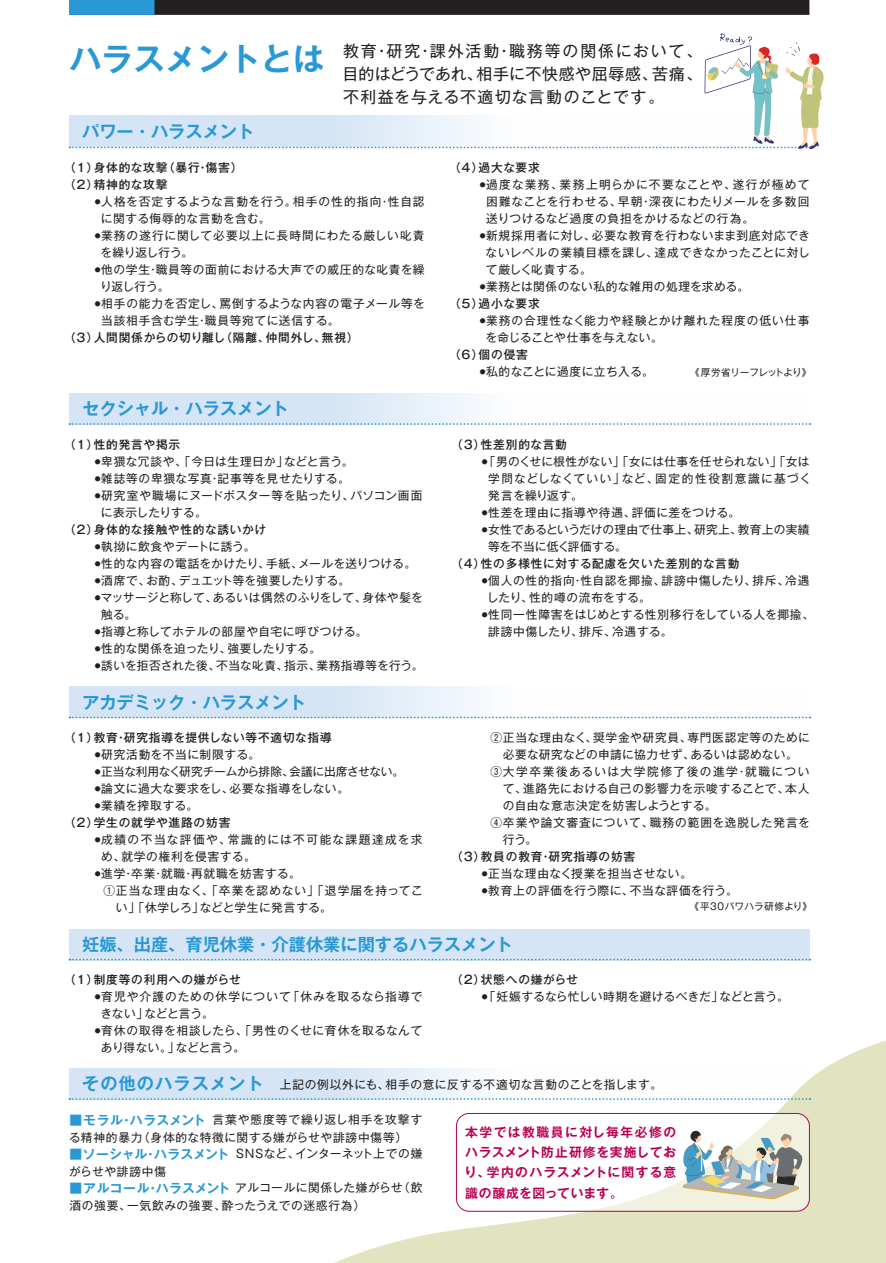
<style>
.page{position:relative;width:886px;height:1263px;background:#fff}
.page>*{position:absolute;margin:0;border:0;box-sizing:border-box;transform-origin:0 0}
.t1{font:700 31.95px "Gothic MB101 Pro De";color:#2999d5}
.t2{font:700 17.25px "Gothic MB101 Pro De";color:#2999d5}
.t3{font:15.9px/23.4px "Gothic MB101 Pro";letter-spacing:.045em;color:#231f20;text-align:justify}
.t4{font:700 12.75px/20.2px "Gothic MB101 Pro De";letter-spacing:.06em;color:#b90153;text-align:justify}
.t5{font:11.7px/17px "Gothic MB101 Pro";letter-spacing:.045em;color:#231f20}
.t6{font:500 11.7px/17px "Gothic MB101 Pro";letter-spacing:.07em;color:#231f20}
.t7{font:11.7px/17px "Gothic MB101 Pro";letter-spacing:.07em;color:#231f20}
.t8{font:11.7px/17px "Gothic MB101 Pro";letter-spacing:.065em;color:#231f20}
.t9{font:11.7px/17.5px "Gothic MB101 Pro";letter-spacing:-.005em;color:#231f20}
.t10{font:11.7px/17px "Gothic MB101 Pro";letter-spacing:.01em;color:#231f20}
.t11{font:11.7px/17px "Gothic MB101 Pro";letter-spacing:.02em;color:#231f20}
.t12{font:11.7px/17px "Gothic MB101 Pro";letter-spacing:.1em;color:#231f20}
.t13{font:11.7px/17px "Gothic MB101 Pro";letter-spacing:.075em;color:#231f20}
.t14{font:11.7px "Gothic MB101 Pro";letter-spacing:-.025em;color:#231f20}
.t15{font:11.7px "Gothic MB101 Pro";letter-spacing:.08em;color:#231f20}
.t16{font:11.7px "Gothic MB101 Pro";letter-spacing:.025em;color:#231f20}
.t17{font:11.7px "Gothic MB101 Pro";letter-spacing:.13em;color:#231f20}
.t18{font:11.7px "Gothic MB101 Pro";letter-spacing:.015em;color:#231f20}
.t19{font:9.6px "Gothic MB101 Pro";letter-spacing:-.045em;color:#231f20}
.t20{font:9.6px "Gothic MB101 Pro";letter-spacing:.04em;color:#231f20}
.s1{font-weight:400}
.s2{font-weight:500}
.s3{font-size:11.7px}
.s4{font-family:"Gothic MB101 Pro De";font-weight:700;font-size:17.25px;color:#2999d5}
.s5{font-family:"Gothic MB101 Pro De";font-weight:700;font-size:12.75px;color:#2999d5}
</style>
<div class="page">
<svg style="left:335px;top:1040px;width:551px;height:223px"></svg>
<div style="left:69px;top:0;width:740px;height:15px;background:#231f20"></div>
<div style="left:69px;top:0;width:85px;height:15px;background:#2999d5"></div>
<div style="left:69px;top:393px;width:740px;height:32px;background:linear-gradient(to right,#cce0f3,#fff)"></div>
<svg style="left:69px;top:423px;width:741px;height:2px"></svg>
<svg style="left:69px;top:686px;width:738px;height:31px"></svg>
<svg style="left:69px;top:717px;width:741px;height:1px"></svg>
<div style="left:69px;top:928px;width:740px;height:32px;background:#d5e5f5"></div>
<svg style="left:69px;top:959px;width:741px;height:1px"></svg>
<div style="left:69px;top:1068px;width:740px;height:32px;background:linear-gradient(to right,#cde0f4,#fffffe)"></div>
<svg style="left:69px;top:1098px;width:741px;height:2px"></svg>
<svg style="left:69px;top:33px;width:755px;height:116px"></svg>
<div style="left:456px;top:1113px;width:353px;height:98px;background:#fff;border-radius:13px"></div>
<div style="left:456px;top:1113px;width:353px;height:98px;border:1px solid #b90153;border-radius:13px"></div>
<svg style="left:682px;top:1130px;width:120px;height:69px"></svg>
<h1 class="t1" style="left:69px;top:32px;width:257px">ハラスメントとは</h1>
<h2 class="t2" style="left:82px;top:118px;width:174px">パワー・ハラスメント</h2>
<h3 class="t3" style="left:342px;top:37px;width:361px">教育・研究・課外活動・職務等の関係において、目的はどうであれ、相手に不快感や屈辱感、苦痛、不利益を与える不適切な言動のことです。</h3>
<p class="t6" style="left:64px;top:158px;width:180px">（１）身体的な攻撃（暴行・傷害）（２）精神的な攻撃</p>
<p class="t8" style="left:101px;top:192px;width:325px;text-indent:-6px"><sup>●</sup>人格を否定するような言動を行う。相手の性的指向・性自認に関する侮辱的な言動を含む。</p>
<p class="t8" style="left:101px;top:226px;width:325px;text-indent:-6px"><sup>●</sup>業務の遂行に関して必要以上に長時間にわたる厳しい叱責を繰り返し行う。</p>
<p class="t5" style="left:100px;top:260px;width:326px;text-indent:-5px"><sup>●</sup>他の学生・職員等の面前における大声での威圧的な叱責を繰り返し行う。</p>
<p class="t7" style="left:101px;top:294px;width:325px;text-indent:-6px"><sup>●</sup>相手の能力を否定し、罵倒するような内容の電子メール等を当該相手含む学生・職員等宛てに送信する。</p>
<p class="t6" style="left:64px;top:328px;width:296px">（３）人間関係からの切り離し（隔離、仲間外し、無視）</p>
<h2 class="t2" style="left:82px;top:394px;width:208px">セクシャル・ハラスメント</h2>
<p class="t6" style="left:64px;top:434px;width:118px">（１）性的発言や掲示</p>
<p class="t5" style="left:95px;top:451px;width:260px"><sup>●</sup>卑猥な冗談や、「今日は生理日か」などと言う。</p>
<p class="t5" style="left:95px;top:468px;width:256px"><sup>●</sup>雑誌等の卑猥な写真・記事等を見せたりする。</p>
<p class="t5" style="left:101px;top:485px;width:323px;text-indent:-6px"><sup>●</sup>研究室や職場にヌードポスター等を貼ったり、パソコン画面に表示したりする。</p>
<p class="t6" style="left:64px;top:519px;width:203px">（２）身体的な接触や性的な誘いかけ</p>
<p class="t5" style="left:95px;top:536px;width:162px"><sup>●</sup>執拗に飲食やデートに誘う。</p>
<p class="t5" style="left:95px;top:553px;width:323px"><sup>●</sup>性的な内容の電話をかけたり、手紙、メールを送りつける。</p>
<p class="t9" style="left:95px;top:570px;width:257px"><sup>●</sup>酒席で、お酌、デュエット等を強要したりする。</p>
<p class="t10" style="left:101px;top:587px;width:323px;text-indent:-6px"><sup>●</sup>マッサージと称して、あるいは偶然のふりをして、身体や髪を触る。</p>
<p class="t5" style="left:95px;top:621px;width:274px"><sup>●</sup>指導と称してホテルの部屋や自宅に呼びつける。</p>
<p class="t18" style="left:95px;top:639px;width:228px"><sup>●</sup>性的な関係を迫ったり、強要したりする。</p>
<p class="t5" style="left:95px;top:655px;width:330px"><sup>●</sup>誘いを拒否された後、不当な叱責、指示、業務指導等を行う。</p>
<h2 class="t2" style="left:82px;top:688px;width:225px">アカデミック・ハラスメント</h2>
<p class="t6" style="left:64px;top:728px;width:269px">（１）教育・研究指導を提供しない等不適切な指導</p>
<p class="t7" style="left:95px;top:745px;width:167px"><sup>●</sup>研究活動を不当に制限する。</p>
<p class="t14" style="left:95px;top:762px;width:311px"><sup>●</sup>正当な利用なく研究チームから排除、会議に出席させない。</p>
<p class="t5" style="left:95px;top:779px;width:256px"><sup>●</sup>論文に過大な要求をし、必要な指導をしない。</p>
<p class="t6" style="left:64px;top:796px;width:168px;text-align:center"><sup>●</sup><span class="s1">業績を搾取する。<br></span>（２）学生の就学や進路の妨害</p>
<p class="t12" style="left:101px;top:830px;width:323px;text-indent:-6px"><sup>●</sup>成績の不当な評価や、常識的には不可能な課題達成を求め、就学の権利を侵害する。</p>
<p class="t7" style="left:95px;top:864px;width:207px"><sup>●</sup>進学・卒業・就職・再就職を妨害する。</p>
<p class="t7" style="left:103px;top:881px;width:321px">①正当な理由なく、「卒業を認めない」「退学届を持ってこ</p>
<p class="t5" style="left:116px;top:898px;width:217px">い」「休学しろ」などと学生に発言する。</p>
<p class="t6" style="left:449px;top:158px;width:92px">（４）過大な要求</p>
<p class="t5" style="left:486px;top:175px;width:325px;text-align:justify;text-indent:-6px"><sup>●</sup>過度な業務、業務上明らかに不要なことや、遂行が極めて困難なことを行わせる、早朝・深夜にわたりメールを多数回送りつけるなど過度の負担をかけるなどの行為。</p>
<p class="t5" style="left:486px;top:226px;width:326px;text-align:justify;text-indent:-6px"><sup>●</sup>新規採用者に対し、必要な教育を行わないまま到底対応できないレベルの業績目標を課し、達成できなかったことに対して厳しく叱責する。</p>
<p class="t5" style="left:449px;top:277px;width:301px;text-indent:31px"><sup>●</sup>業務とは関係のない私的な雑用の処理を求める。<span class="s2">（５）過小な要求</span></p>
<p class="t7" style="left:485px;top:311px;width:325px;text-indent:-6px"><sup>●</sup>業務の合理性なく能力や経験とかけ離れた程度の低い仕事を命じることや仕事を与えない。</p>
<p class="t6" style="left:449px;top:345px;width:80px">（６）個の侵害</p>
<p class="t5" style="left:480px;top:362px;width:176px"><sup>●</sup>私的なことに過度に立ち入る。</p>
<p class="t19" style="left:670px;top:364px;width:142px"><span class="s3">　　</span>《厚労省リーフレットより》</p>
<p class="t6" style="left:451px;top:434px;width:130px">（３）性差別的な言動　</p>
<p class="t5" style="left:488px;top:451px;width:324px;text-indent:-6px"><sup>●</sup>「男のくせに根性がない」「女には仕事を任せられない」「女は学問などしなくていい」など、固定的性役割意識に基づく発言を繰り返す。</p>
<p class="t5" style="left:482px;top:502px;width:260px"><sup>●</sup>性差を理由に指導や待遇、評価に差をつける。</p>
<p class="t11" style="left:488px;top:519px;width:323px;text-indent:-6px"><sup>●</sup>女性であるというだけの理由で仕事上、研究上、教育上の実績等を不当に低く評価する。</p>
<p class="t6" style="left:451px;top:553px;width:290px">（４）性の多様性に対する配慮を欠いた差別的な言動</p>
<p class="t5" style="left:487px;top:570px;width:324px;text-indent:-5px"><sup>●</sup>個人の性的指向・性自認を揶揄、誹謗中傷したり、排斥、冷遇したり、性的噂の流布をする。</p>
<p class="t5" style="left:488px;top:604px;width:327px;text-indent:-6px"><sup>●</sup>性同一性障害をはじめとする性別移行をしている人を揶揄、誹謗中傷したり、排斥、冷遇する。</p>
<p class="t5" style="left:490px;top:728px;width:321px">②正当な理由なく、奨学金や研究員、専門医認定等のために</p>
<p class="t16" style="left:503px;top:745px;width:296px">必要な研究などの申請に協力せず、あるいは認めない。</p>
<p class="t17" style="left:490px;top:762px;width:320px">③大学卒業後あるいは大学院修了後の進学・就職につい</p>
<p class="t5" style="left:503px;top:779px;width:308px">て、進路先における自己の影響力を示唆することで、本人</p>
<p class="t5" style="left:503px;top:796px;width:215px">の自由な意志決定を妨害しようとする。</p>
<p class="t15" style="left:490px;top:813px;width:321px">④卒業や論文審査について、職務の範囲を逸脱した発言を</p>
<p class="t5" style="left:503px;top:830px;width:36px">行う。</p>
<p class="t6" style="left:451px;top:847px;width:186px">（３）教員の教育・研究指導の妨害</p>
<p class="t5" style="left:482px;top:864px;width:212px"><sup>●</sup>正当な理由なく授業を担当させない。</p>
<p class="t5" style="left:482px;top:881px;width:257px"><sup>●</sup>教育上の評価を行う際に、不当な評価を行う。</p>
<p class="t20" style="left:689px;top:899px;width:124px">《平30パワハラ研修より》</p>
<h2 class="t2" style="left:82px;top:930px;width:432px">妊娠、出産、育児休業・介護休業に関するハラスメント</h2>
<p class="t6" style="left:64px;top:970px;width:178px">（１）制度等の利用への嫌がらせ</p>
<p class="t13" style="left:100px;top:987px;width:323px;text-indent:-5px"><sup>●</sup>育児や介護のための休学について「休みを取るなら指導できない」などと言う。</p>
<p class="t5" style="left:101px;top:1021px;width:323px;text-indent:-6px"><sup>●</sup>育休の取得を相談したら、「男性のくせに育休を取るなんてあり得ない。」などと言う。</p>
<p class="t6" style="left:451px;top:970px;width:128px">（２）状態への嫌がらせ</p>
<p class="t10" style="left:482px;top:987px;width:308px"><sup>●</sup>「妊娠するなら忙しい時期を避けるべきだ」などと言う。</p>
<p class="t5" style="left:82px;top:1074px;width:581px"><span class="s4">その他のハラスメント</span> 上記の例以外にも、相手の意に反する不適切な言動のことを指します。</p>
<p class="t4" style="left:464px;top:1120px;width:214px">本学では教職員に対し毎年必修のハラスメント防止研修を実施しており、学内のハラスメントに関する意識の醸成を図っています。</p>
<p class="t7" style="left:69px;top:1109px;width:355px;line-height:17.5px"><span class="s5">■モラル・ハラスメント</span> 言葉や態度等で繰り返し相手を攻撃する精神的暴力（身体的な特徴に関する嫌がらせや誹謗中傷等）</p>
<p class="t9" style="left:69px;top:1143px;width:355px"><span class="s5">■ソーシャル・ハラスメント</span> ＳＮＳなど、インターネット上での嫌がらせや誹謗中傷</p>
<p class="t5" style="left:69px;top:1177px;width:354px;line-height:17.5px"><span class="s5">■アルコール・ハラスメント</span> アルコールに関係した嫌がらせ（飲酒の強要、一気飲みの強要、酔ったうえでの迷惑行為）</p>
</div>
